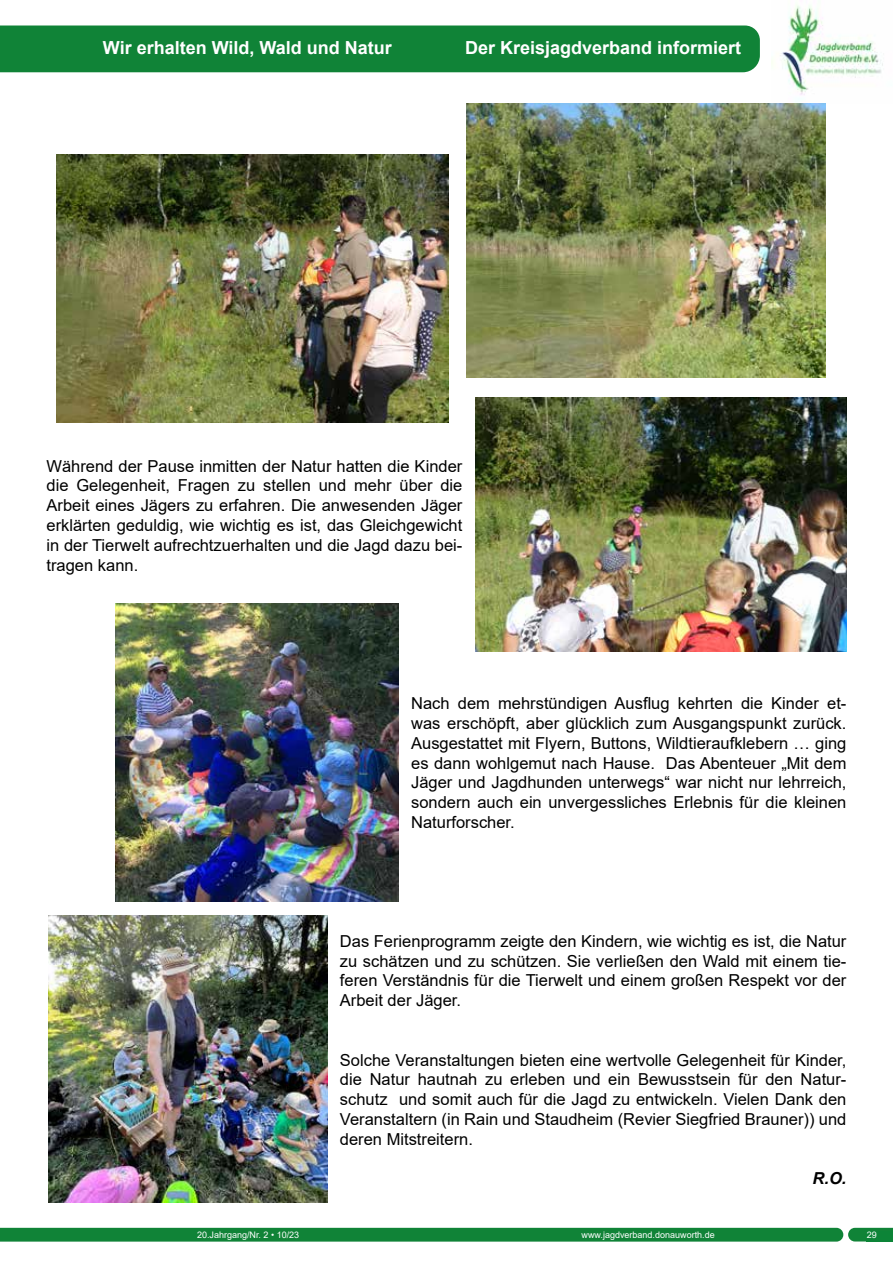
<style>
.page{position:relative;width:893px;height:1263px;background:#fff}
.page>*{position:absolute;margin:0;border:0;box-sizing:border-box;transform-origin:0 0}
.t1{font:700 18px "Arial";color:#fff}
.t2{font:16.5px/19.8px "Arial";color:#000;text-align:justify}
.t3{font:italic 700 16.5px "Arial";color:#000}
.t4{font:9px "Arial";color:#fff}
</style>
<div class="page">
<div style="left:0;top:1228px;width:893px;height:13px;background:#108337"></div>
<div style="left:0;top:26px;width:760px;height:46px;background:#108337"></div>
<img style="left:771px;top:5px;width:112px;height:95px">
<img style="left:467px;top:103px;width:358px;height:274px">
<img style="left:57px;top:155px;width:391px;height:267px">
<img style="left:475px;top:398px;width:371px;height:253px">
<img style="left:116px;top:604px;width:282px;height:298px">
<img style="left:48px;top:915px;width:279px;height:288px">
<div style="left:867px;top:1231px;width:26px;height:10px;background:#0c8437"></div>
<p class="t1" style="left:103px;top:35px;width:291px">Wir erhalten Wild, Wald und Natur</p>
<p class="t1" style="left:465px;top:35px;width:278px">Der Kreisjagdverband informiert</p>
<p class="t2" style="left:47px;top:456px;width:417px">Während der Pause inmitten der Natur hatten die Kinder die Gelegenheit, Fragen zu stellen und mehr über die Arbeit eines Jägers zu erfahren. Die anwesenden Jäger erklärten geduldig, wie wichtig es ist, das Gleichgewicht in der Tierwelt aufrechtzuerhalten und die Jagd dazu bei&shy;tragen kann.</p>
<p class="t2" style="left:411px;top:693px;width:437px">Nach dem mehrstündigen Ausflug kehrten die Kinder et&shy;was erschöpft, aber glücklich zum Ausgangspunkt zurück.<br>Ausgestattet mit Flyern, Buttons, Wildtieraufklebern … ging es dann wohlgemut nach Hause. Das Abenteuer „Mit dem Jäger und Jagdhunden unterwegs“ war nicht nur lehrreich, sondern auch ein unvergessliches Erlebnis für die kleinen Naturforscher.</p>
<p class="t2" style="left:340px;top:931px;width:508px">Das Ferienprogramm zeigte den Kindern, wie wichtig es ist, die Natur zu schätzen und zu schützen. Sie verließen den Wald mit einem tie&shy;feren Verständnis für die Tierwelt und einem großen Respekt vor der Arbeit der Jäger.</p>
<p class="t4" style="left:197px;top:1228px;width:104px">20.Jahrgang/Nr. 2 • 10/23</p>
<p class="t2" style="left:340px;top:1050px;width:508px">Solche Veranstaltungen bieten eine wertvolle Gelegenheit für Kinder, die Natur hautnah zu erleben und ein Bewusstsein für den Natur&shy;schutz und somit auch für die Jagd zu entwickeln. Vielen Dank den Veranstaltern (in Rain und Staudheim (Revier Siegfried Brauner)) und deren Mitstreitern.</p>
<p class="t3" style="left:812px;top:1167px;width:35px">R.O.</p>
<p class="t4" style="left:867px;top:1228px;width:12px">29</p>
<p class="t4" style="left:582px;top:1228px;width:135px">www.jagdverband.donauworth.de</p>
<p class="t4" style="left:867px;top:1229px;width:12px">31</p>
</div>
